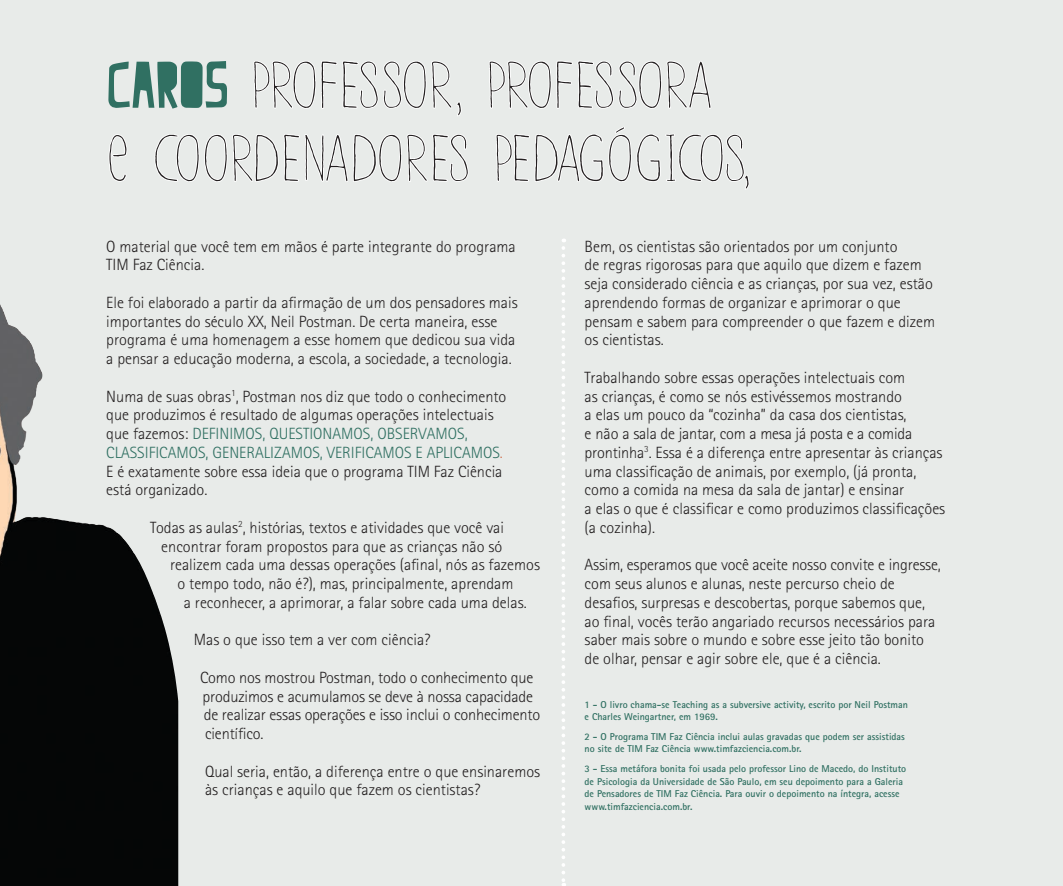
<style>
.page{position:relative;width:1063px;height:886px;background:#e8ebe9}
.page>*{position:absolute;margin:0;border:0;box-sizing:border-box;transform-origin:0 0}
.t1{font:65.88px/73.2px "DK Lampion";letter-spacing:-.045em;color:#231f20}
.t2{font:65.88px "DK Lampion";letter-spacing:-.02em;color:#231f20}
.t3{font:300 16.25px/18.8px "Rotis Sans Serif";color:#231f20}
.t4{font:700 10px/12.5px "Rotis Sans Serif";color:#307062}
.s1{font-family:"Peach Milk";color:#307062}
.s2{color:#307062}
.s3{color:#d27554}
</style>
<div class="page">
<img style="left:0;top:304px;width:178px;height:582px">
<svg style="left:562px;top:248px;width:3px;height:638px"></svg>
<svg style="left:253px;top:61px;width:209px;height:55px"></svg>
<svg style="left:109px;top:134px;width:18px;height:48px"></svg>
<svg style="left:154px;top:134px;width:315px;height:48px"></svg>
<svg style="left:489px;top:61px;width:260px;height:129px"></svg>
<h1 class="t1" style="left:106px;top:50px;width:609px"><span class="s1">CAROS</span> PROFESSOR, PROFESSORA<br>E COORDENADORES</h1>
<h1 class="t2" style="left:493px;top:123px;width:260px">PEDAGÓGICOS,</h1>
<p class="t3" style="left:106px;top:237px;width:411px">O material que você tem em mãos é parte integrante do programa<br>TIM Faz Ciência.</p>
<p class="t3" style="left:106px;top:293px;width:413px">Ele foi elaborado a partir da afirmação de um dos pensadores mais importantes do século XX, Neil Postman. De certa maneira, esse programa é uma homenagem a esse homem que dedicou sua vida a pensar a educação moderna, a escola, a sociedade, a tecnologia.</p>
<p class="t3" style="left:106px;top:387px;width:402px">Numa de suas obras<sup>1</sup>, Postman nos diz que todo o conhecimento que produzimos é resultado de algumas operações intelectuais que fazemos: <span class="s2">DEFINIMOS, QUESTIONAMOS, OBSERVAMOS, CLASSIFICAMOS, GENERALIZAMOS, VERIFICAMOS E APLICAMOS</span><span class="s3">.<br></span>E é exatamente sobre essa ideia que o programa TIM Faz Ciência está organizado.</p>
<p class="t3" style="left:150px;top:518px;width:356px">Todas as aulas<sup>2</sup>, histórias, textos e atividades que você vai</p>
<p class="t3" style="left:161px;top:537px;width:343px">encontrar foram propostos para que as crianças não só</p>
<p class="t3" style="left:170px;top:555px;width:372px">realizem cada uma dessas operações (afinal, nós as fazemos</p>
<p class="t3" style="left:178px;top:574px;width:338px">o tempo todo, não é?), mas, principalmente, aprendam</p>
<p class="t3" style="left:184px;top:593px;width:344px">a reconhecer, a aprimorar, a falar sobre cada uma delas.</p>
<p class="t3" style="left:194px;top:630px;width:238px">Mas o que isso tem a ver com ciência?</p>
<p class="t3" style="left:200px;top:668px;width:342px">Como nos mostrou Postman, todo o conhecimento que produzimos e acumulamos se deve à nossa capacidade de realizar essas operações e isso inclui o conhecimento científico.</p>
<p class="t3" style="left:205px;top:762px;width:337px">Qual seria, então, a diferença entre o que ensinaremos às crianças e aquilo que fazem os cientistas?</p>
<p class="t3" style="left:585px;top:237px;width:352px">Bem, os cientistas são orientados por um conjunto<br>de regras rigorosas para que aquilo que dizem e fazem seja considerado ciência e as crianças, por sua vez, estão aprendendo formas de organizar e aprimorar o que pensam e sabem para compreender o que fazem e dizem os cientistas.</p>
<p class="t3" style="left:585px;top:368px;width:362px">Trabalhando sobre essas operações intelectuais com<br>as crianças, é como se nós estivéssemos mostrando<br>a elas um pouco da “cozinha” da casa dos cientistas,<br>e não a sala de jantar, com a mesa já posta e a comida prontinha<sup>3</sup>. Essa é a diferença entre apresentar às crianças uma classificação de animais, por exemplo, (já pronta, como a comida na mesa da sala de jantar) e ensinar<br>a elas o que é classificar e como produzimos classificações (a cozinha).</p>
<p class="t3" style="left:585px;top:555px;width:358px">Assim, esperamos que você aceite nosso convite e ingresse, com seus alunos e alunas, neste percurso cheio de desafios, surpresas e descobertas, porque sabemos que, ao final, vocês terão angariado recursos necessários para saber mais sobre o mundo e sobre esse jeito tão bonito de olhar, pensar e agir sobre ele, que é a ciência.</p>
<p class="t4" style="left:585px;top:698px;width:325px">1 - O livro chama-se Teaching as a subversive activity, escrito por Neil Postman e Charles Weingartner, em 1969.</p>
<p class="t4" style="left:585px;top:730px;width:322px">2 - O Programa TIM Faz Ciência inclui aulas gravadas que podem ser assistidas no site de TIM Faz Ciência www.timfazciencia.com.br.</p>
<p class="t4" style="left:585px;top:762px;width:323px">3 - Essa metáfora bonita foi usada pelo professor Lino de Macedo, do Instituto de Psicologia da Universidade de São Paulo, em seu depoimento para a Galeria de Pensadores de TIM Faz Ciência. Para ouvir o depoimento na íntegra, acesse www.timfazciencia.com.br.</p>
</div>
